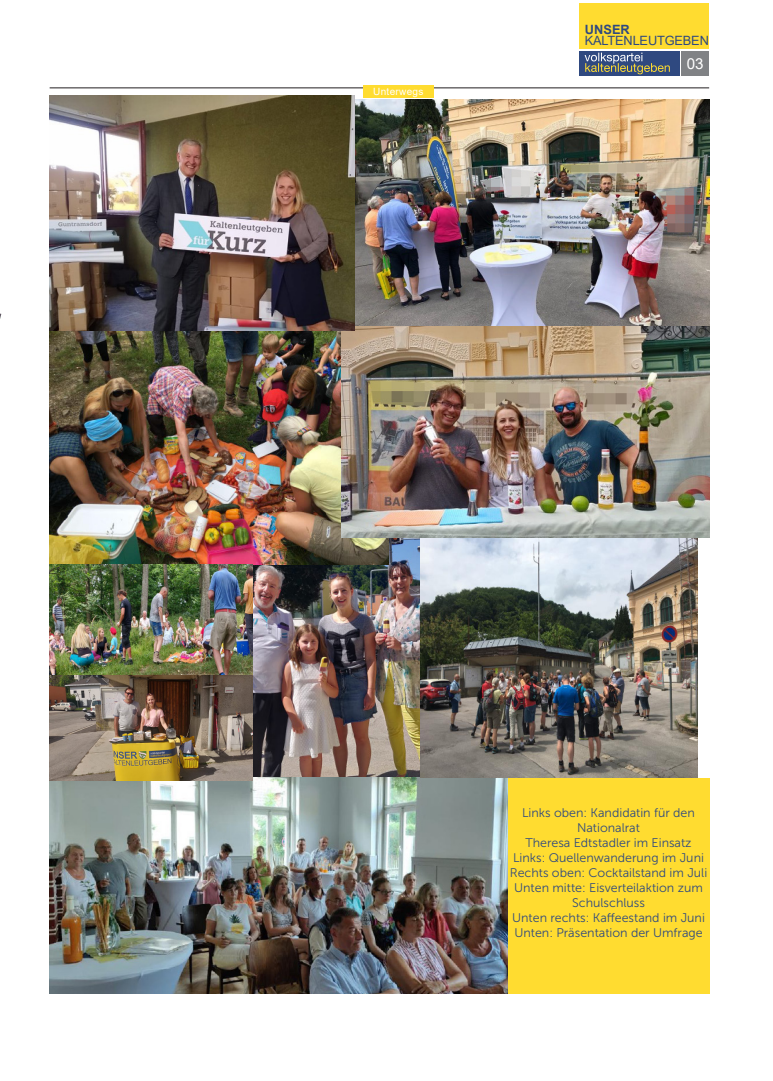
<style>
.page{position:relative;width:773px;height:1081px;background:#fff}
.page>*{position:absolute;margin:0;border:0;box-sizing:border-box;transform-origin:0 0}
.t1{font:15.12px "Arial";color:#fff}
.t2{font:12.75px "Arial";letter-spacing:-.015em;color:#2f4980}
.t3{font:700 12.75px "Arial";letter-spacing:.005em;color:#2f4980}
.t4{font:12.5px/15px "Museo Sans 300";color:#2f4980;text-align:center}
.t5{font:10px "Arial";letter-spacing:.03em;color:#fff}
</style>
<div class="page">
<div style="left:579px;top:51px;width:100px;height:25px;background:#2f4980"></div>
<div style="left:579px;top:4px;width:130px;height:45px;background:#ffdc30"></div>
<div style="left:681px;top:51px;width:28px;height:25px;background:#808285"></div>
<svg style="left:584px;top:53px;width:85px;height:21px"></svg>
<hr style="left:50px;top:88px;width:659px;height:1px;background:#231f20">
<img style="left:252px;top:538px;width:168px;height:240px">
<img style="left:50px;top:331px;width:338px;height:233px">
<img style="left:50px;top:778px;width:458px;height:215px">
<img style="left:49px;top:564px;width:203px;height:165px">
<img style="left:420px;top:537px;width:277px;height:241px">
<div style="left:508px;top:778px;width:201px;height:215px;background:#ffdc30"></div>
<div style="left:363px;top:85px;width:70px;height:13px;background:#ffdc30"></div>
<img style="left:50px;top:676px;width:202px;height:104px">
<img style="left:354px;top:100px;width:355px;height:226px">
<img style="left:341px;top:326px;width:368px;height:211px">
<img style="left:50px;top:95px;width:304px;height:236px">
<p class="t5" style="left:373px;top:85px;width:52px">Unterwegs</p>
<p class="t3" style="left:584px;top:21px;width:47px">UNSER</p>
<p class="t2" style="left:584px;top:32px;width:126px">KALTENLEUTGEBEN</p>
<p class="t1" style="left:686px;top:53px;width:18px">03</p>
<p class="t4" style="left:522px;top:805px;width:174px">Links oben: Kandidatin für den<br>Nationalrat</p>
<p class="t4" style="left:525px;top:835px;width:168px">Theresa Edtstadler im Einsatz</p>
<p class="t4" style="left:513px;top:850px;width:192px">Links: Quellenwanderung im Juni</p>
<p class="t4" style="left:509px;top:865px;width:199px">Rechts oben: Cocktailstand im Juli</p>
<p class="t4" style="left:514px;top:880px;width:190px">Unten mitte: Eisverteilaktion zum<br>Schulschluss</p>
<p class="t4" style="left:512px;top:910px;width:194px">Unten rechts: Kaffeestand im Juni</p>
<p class="t4" style="left:514px;top:925px;width:190px">Unten: Präsentation der Umfrage</p>
</div>
